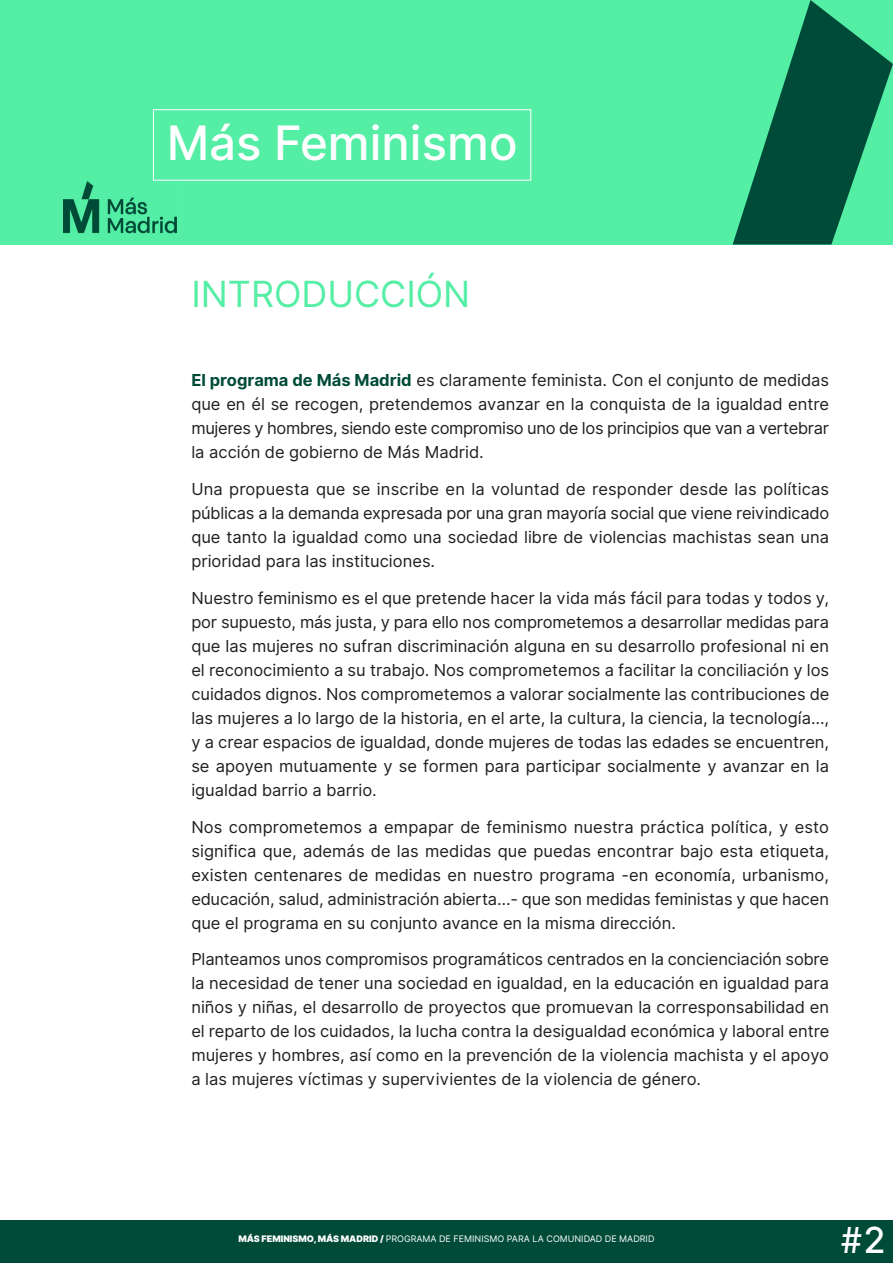
<style>
.page{position:relative;width:893px;height:1263px;background:#fff}
.page>*{position:absolute;margin:0;border:0;box-sizing:border-box;transform-origin:0 0}
.t1{font:500 47.4px "Inter UI";color:#fff}
.t2{font:36px "Inter UI";color:#54eea5}
.t3{font:500 36px "Inter UI";color:#fff}
.t4{font:16.5px/24px "Inter UI";color:#231f20;text-align:justify}
.t5{font:9px "Inter UI";color:#fff}
.s1{font-weight:700;color:#004b37}
.s2{font-weight:900}
</style>
<div class="page">
<div style="left:0;top:0;width:893px;height:244px;background:#54eea5"></div>
<img style="left:64px;top:181px;width:113px;height:53px">
<div style="left:153px;top:109px;width:378px;height:72px;border:1px solid #fff"></div>
<div style="left:0;top:1220px;width:893px;height:43px;background:#004b37"></div>
<svg style="left:733px;top:0;width:160px;height:244px"></svg>
<h1 class="t1" style="left:167px;top:110px;width:352px">Más Feminismo</h1>
<h2 class="t2" style="left:191px;top:268px;width:281px">INTRODUCCIÓN</h2>
<p class="t4" style="left:191px;top:368px;width:639px"><span class="s1">El programa de Más Madrid</span> es claramente feminista. Con el conjunto de medidas que en él se recogen, pretendemos avanzar en la conquista de la igualdad entre mujeres y hombres, siendo este compromiso uno de los principios que van a vertebrar la acción de gobierno de Más Madrid.</p>
<p class="t4" style="left:191px;top:477px;width:639px">Una propuesta que se inscribe en la voluntad de responder desde las políticas públicas a la demanda expresada por una gran mayoría social que viene reivindicado que tanto la igualdad como una sociedad libre de violencias machistas sean una prioridad para las instituciones.</p>
<p class="t4" style="left:191px;top:586px;width:639px">Nuestro feminismo es el que pretende hacer la vida más fácil para todas y todos y, por supuesto, más justa, y para ello nos comprometemos a desarrollar medidas para que las mujeres no sufran discriminación alguna en su desarrollo profesional ni en el reconocimiento a su trabajo. Nos comprometemos a facilitar la conciliación y los cuidados dignos. Nos comprometemos a valorar socialmente las contribuciones de las mujeres a lo largo de la historia, en el arte, la cultura, la ciencia, la tecnología…, y a crear espacios de igualdad, donde mujeres de todas las edades se encuentren, se apoyen mutuamente y se formen para participar socialmente y avanzar en la igualdad barrio a barrio.</p>
<p class="t4" style="left:191px;top:815px;width:639px">Nos comprometemos a empapar de feminismo nuestra práctica política, y esto significa que, además de las medidas que puedas encontrar bajo esta etiqueta, existen centenares de medidas en nuestro programa -en economía, urbanismo, educación, salud, administración abierta…- que son medidas feministas y que hacen que el programa en su conjunto avance en la misma dirección.</p>
<p class="t4" style="left:191px;top:948px;width:639px">Planteamos unos compromisos programáticos centrados en la concienciación sobre la necesidad de tener una sociedad en igualdad, en la educación en igualdad para niños y niñas, el desarrollo de proyectos que promuevan la corresponsabilidad en el reparto de los cuidados, la lucha contra la desigualdad económica y laboral entre mujeres y hombres, así como en la prevención de la violencia machista y el apoyo a las mujeres víctimas y supervivientes de la violencia de género.</p>
<p class="t5" style="left:238px;top:1233px;width:417px"><span class="s2">MÁS FEMINISMO, MÁS MADRID /</span> PROGRAMA DE FEMINISMO PARA LA COMUNIDAD DE MADRID</p>
<h2 class="t3" style="left:840px;top:1215px;width:47px">#2</h2>
</div>
